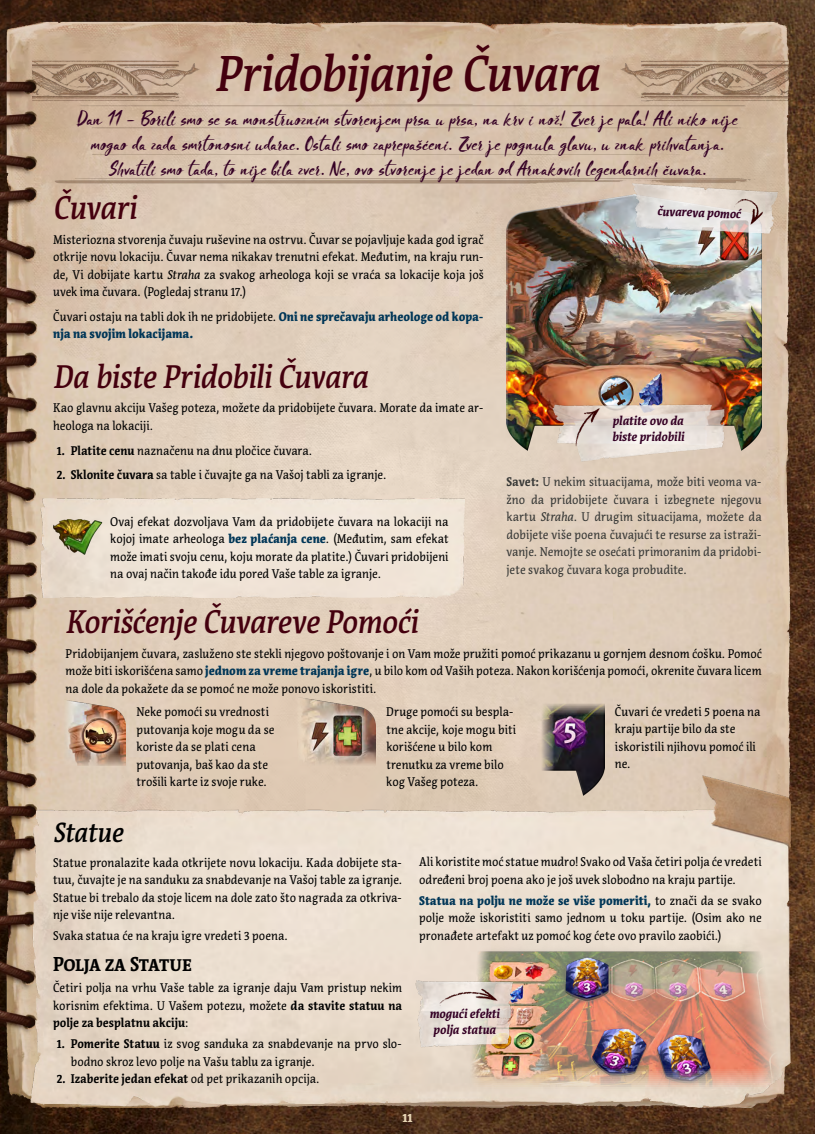
<style>
.page{position:relative;width:815px;height:1134px;background:#fff}
.page>*{position:absolute;margin:0;border:0;box-sizing:border-box;transform-origin:0 0}
.t1{font:italic 500 50px "Acuta";letter-spacing:-.025em;color:#44000e;scale:.9 1}
.t2{font:italic 500 32.5px "Acuta";letter-spacing:-.02em;color:#44000e;scale:.9 1}
.t3{font:italic 500 27.5px "Acuta";letter-spacing:-.02em;color:#000;scale:.9 1}
.t4{font:700 20px "Acuta";letter-spacing:-.025em;color:#000;scale:.9 1}
.t5{font:16.88px/25px "Blooms";letter-spacing:.015em;color:#340024;text-align:center}
.t6{font:12.5px/17.5px "Acuta";color:#000;scale:.9 1}
.t7{font:12.5px/17.5px "Acuta";color:#383937;scale:.9 1}
.t8{font:900 12.5px/17.5px "Acuta";color:#003657;scale:.9 1}
.t9{font:italic 700 12.5px/16.2px "Acuta";letter-spacing:-.005em;color:#340024;scale:.9 1}
.t10{font:700 12.5px "Acuta";color:#000;scale:.9 1}
.t11{font:900 12.5px "Acuta";color:#e7d5b5;scale:.9 1}
.s1{font-style:italic}
.s2{font-weight:400;color:#000}
.s3{font-weight:700}
.s4{font-weight:900;color:#003657}
.s5{font-weight:400}
</style>
<div class="page">
<img style="left:0;top:0;width:815px;height:1134px">
<div style="left:505px;top:194px;width:256px;height:257px;background:#fff;opacity:.75"></div>
<div style="left:507px;top:218px;width:256px;height:233px;background:#000;opacity:.75"></div>
<img style="left:31px;top:776px;width:777px;height:348px">
<img style="left:39px;top:498px;width:425px;height:100px">
<img style="left:33px;top:60px;width:166px;height:42px">
<img style="left:620px;top:60px;width:168px;height:42px">
<img style="left:55px;top:101px;width:705px;height:106px">
<img style="left:430px;top:747px;width:354px;height:387px">
<img style="left:53px;top:513px;width:50px;height:43px">
<img style="left:51px;top:694px;width:75px;height:72px">
<img style="left:291px;top:694px;width:85px;height:72px">
<img style="left:530px;top:694px;width:10px;height:101px">
<div style="left:540px;top:692px;width:65px;height:104px;background:#e0cdba"></div>
<div style="left:541px;top:693px;width:64px;height:103px;background:#000;opacity:.75"></div>
<img style="left:612px;top:183px;width:174px;height:72px">
<img style="left:552px;top:405px;width:181px;height:72px">
<img style="left:569px;top:398px;width:38px;height:60px">
<img style="left:730px;top:183px;width:38px;height:60px">
<img style="left:415px;top:980px;width:100px;height:86px">
<img style="left:438px;top:979px;width:60px;height:38px">
<h1 class="t1" style="left:215px;top:43px;width:430px">Pridobijanje Čuvara</h1>
<p class="t5" style="left:77px;top:107px;width:662px">Dan 11 – Borili smo se sa monstruoznim stvorenjem prsa u prsa, na krv i nož! Zver je pala! Ali niko nije mogao da zada smrtonosni udarac. Ostali smo zaprepašćeni. Zver je pognula glavu, u znak prihvatanja.<br>Shvatili smo tada, to nije bila zver. Ne, ovo stvorenje je jedan od Arnakovih legendarnih čuvara.</p>
<h2 class="t2" style="left:53px;top:188px;width:94px">Čuvari</h2>
<p class="t6" style="left:53px;top:231px;width:480px">Misteriozna stvorenja čuvaju ruševine na ostrvu. Čuvar se pojavljuje kada god igrač otkrije novu lokaciju. Čuvar nema nikakav trenutni efekat. Međutim, na kraju run&shy;de, Vi dobijate kartu <span class="s1">Straha</span> za svakog arheologa koji se vraća sa lokacije koja još uvek ima čuvara. (Pogledaj stranu 17.)</p>
<p class="t8" style="left:53px;top:307px;width:480px"><span class="s2">Čuvari ostaju na tabli dok ih ne pridobijete.</span> Oni ne sprečavaju arheologe od kopa&shy;nja na svojim lokacijama.</p>
<h2 class="t2" style="left:53px;top:357px;width:352px">Da biste Pridobili Čuvara</h2>
<p class="t6" style="left:53px;top:399px;width:480px">Kao glavnu akciju Vašeg poteza, možete da pridobijete čuvara. Morate da imate ar&shy;heologa na lokaciji.</p>
<p class="t6" style="left:57px;top:441px;width:285px"><span class="s3">1. Platite cenu</span> naznačenu na dnu pločice čuvara.</p>
<p class="t6" style="left:57px;top:466px;width:368px"><span class="s3">2. Sklonite čuvara</span> sa table i čuvajte ga na Vašoj tabli za igranje.</p>
<p class="t6" style="left:110px;top:513px;width:378px;text-align:justify">Ovaj efekat dozvoljava Vam da pridobijete čuvara na lokaciji na kojoj imate arheologa <span class="s4">bez plaćanja cene</span>. (Međutim, sam efekat može imati svoju cenu, koju morate da platite.) Čuvari pridobijeni na ovaj način takođe idu pored Vaše table za igranje.</p>
<p class="t9" style="left:657px;top:203px;width:94px;rotate:2deg">čuvareva pomoć</p>
<p class="t9" style="left:612px;top:412px;width:82px">platite ovo da biste pridobili</p>
<p class="t7" style="left:507px;top:473px;width:285px"><span class="s3">Savet:</span> U nekim situacijama, može biti veoma va&shy;žno da pridobijete čuvara i izbegnete njegovu kartu <span class="s1">Straha</span>. U drugim situacijama, možete da dobijete više poena čuvajući te resurse za istraži&shy;vanje. Nemojte se osećati primoranim da pridobi&shy;jete svakog čuvara koga probudite.</p>
<h2 class="t2" style="left:66px;top:602px;width:393px">Korišćenje Čuvareve Pomoći</h2>
<p class="t6" style="left:66px;top:645px;width:775px;text-align:justify">Pridobijanjem čuvara, zasluženo ste stekli njegovo poštovanje i on Vam može pružiti pomoć prikazanu u gornjem desnom ćošku. Pomoć može biti iskorišćena samo <span class="s4">jednom za vreme trajanja igre</span>, u bilo kom od Vaših poteza. Nakon korišćenja pomoći, okrenite čuvara licem na dole da pokažete da se pomoć ne može ponovo iskoristiti.</p>
<p class="t6" style="left:136px;top:703px;width:155px">Neke pomoći su vrednosti putovanja koje mogu da se koriste da se plati cena putovanja, baš kao da ste trošili karte iz svoje ruke.</p>
<p class="t6" style="left:386px;top:703px;width:146px">Druge pomoći su bespla&shy;tne akcije, koje mogu biti korišćene u bilo kom trenutku za vreme bilo kog Vašeg poteza.</p>
<p class="t6" style="left:615px;top:703px;width:163px">Čuvari će vredeti 5 poena na kraju partije bilo da ste iskoristili njihovu pomoć ili ne.</p>
<h3 class="t3" style="left:53px;top:816px;width:79px">Statue</h3>
<p class="t6" style="left:53px;top:853px;width:389px;text-align:justify">Statue pronalazite kada otkrijete novu lokaciju. Kada dobijete sta&shy;tuu, čuvajte je na sanduku za snabdevanje na Vašoj table za igranje.<br>Statue bi trebalo da stoje licem na dole zato što nagrada za otkriva&shy;nje više nije relevantna.</p>
<p class="t6" style="left:53px;top:927px;width:262px">Svaka statua će na kraju igre vredeti 3 poena.</p>
<h3 class="t4" style="left:53px;top:952px;width:155px">Polja za Statue</h3>
<p class="t6" style="left:53px;top:979px;width:389px;text-align:justify">Četiri polja na vrhu Vaše table za igranje daju Vam pristup nekim korisnim efektima. U Vašem potezu, možete <span class="s3">da stavite statuu na polje za besplatnu akciju</span>:</p>
<p class="t6" style="left:71px;top:1035px;width:370px;text-indent:-14px"><span class="s3">1. Pomerite Statuu</span> iz svog sanduka za snabdevanje na prvo slo&shy;bodno skroz levo polje na Vašu tablu za igranje.</p>
<p class="t10" style="left:57px;top:1071px;width:294px">2. Izaberite jedan efekat <span class="s5">od pet prikazanih opcija.</span></p>
<p class="t6" style="left:419px;top:853px;width:382px">Ali koristite moć statue mudro! Svako od Vaša četiri polja će vredeti određeni broj poena ako je još uvek slobodno na kraju partije.</p>
<p class="t6" style="left:419px;top:892px;width:382px;text-align:justify"><span class="s4">Statua na polju ne može se više pomeriti,</span> to znači da se svako polje može iskoristiti samo jednom u toku partije. (Osim ako ne pronađete artefakt uz pomoć kog ćete ovo pravilo zaobići.)</p>
<p class="t9" style="left:429px;top:1006px;width:79px;text-align:center">mogući efekti polja statua</p>
<p class="t11" style="left:402px;top:1110px;width:13px">11</p>
</div>
